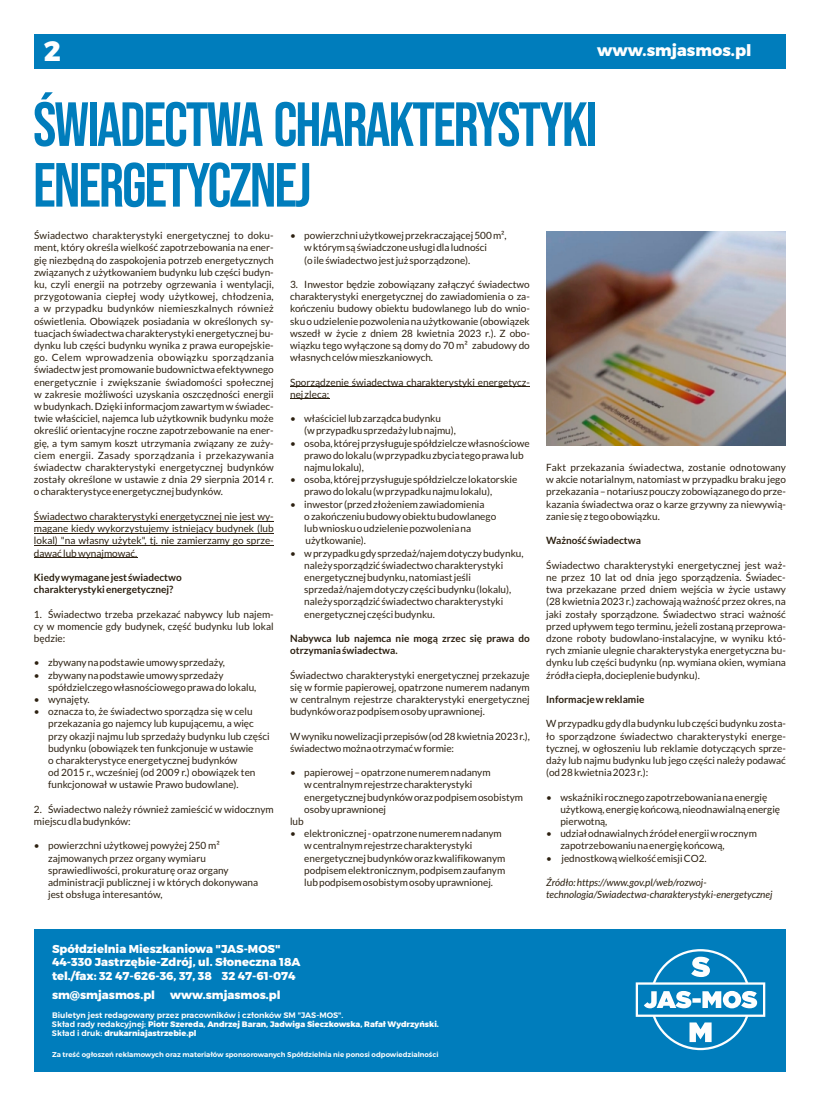
<style>
.page{position:relative;width:820px;height:1106px;background:#fff}
.page>*{position:absolute;margin:0;border:0;box-sizing:border-box;transform-origin:0 0}
.t1{font:62.2px/60.7px "Bebas Neue";letter-spacing:-.03em;color:#007dbc}
.t2{font:800 28px "Montserrat";color:#fefefe}
.t3{font:800 16px "Montserrat";color:#fefefe}
.t4{font:800 11.5px/13.7px "Montserrat";color:#fefefe}
.t5{font:10px/12.2px "Lato";color:#2c2010}
.t6{font:700 10px/12.2px "Lato";color:#2c2010}
.t7{font:italic 10px/12.2px "Lato";color:#2c2010}
.t8{font:600 8px/8.8px "Montserrat";color:#fefefe}
.t9{font:600 7px "Montserrat";color:#fefefe}
.s1{font-weight:800}
</style>
<div class="page">
<div style="left:34px;top:929px;width:751px;height:142px;background:#007dbc"></div>
<svg style="left:649px;top:949px;width:101px;height:101px"></svg>
<svg style="left:635px;top:956px;width:131px;height:86px"></svg>
<div style="left:34px;top:34px;width:751px;height:34px;background:#007dbc"></div>
<hr style="left:34px;top:521px;width:240px;height:1px;background:#2c2010">
<hr style="left:34px;top:533px;width:240px;height:1px;background:#2c2010">
<hr style="left:34px;top:545px;width:240px;height:1px;background:#2c2010">
<hr style="left:34px;top:557px;width:103px;height:1px;background:#2c2010">
<hr style="left:290px;top:386px;width:239px;height:1px;background:#2c2010">
<hr style="left:290px;top:399px;width:39px;height:1px;background:#2c2010">
<img style="left:546px;top:231px;width:239px;height:215px">
<h2 class="t2" style="left:44px;top:34px;width:18px">2</h2>
<h3 class="t3" style="left:597px;top:40px;width:156px">www.smjasmos.pl</h3>
<h1 class="t1" style="left:33px;top:97px;width:565px">ŚWIADECTWA CHARAKTERYSTYKI<br>ENERGETYCZNEJ</h1>
<p class="t5" style="left:34px;top:230px;width:241px;text-align:justify">Świadectwo charakterystyki energetycznej to doku&shy;ment, który określa wielkość zapotrzebowania na ener&shy;gię niezbędną do zaspokojenia potrzeb energetycznych związanych z użytkowaniem budynku lub części budyn&shy;ku, czyli energii na potrzeby ogrzewania i wentylacji, przygotowania ciepłej wody użytkowej, chłodzenia, a w przypadku budynków niemieszkalnych również oświetlenia. Obowiązek posiadania w określonych sy&shy;tuacjach świadectwa charakterystyki energetycznej bu&shy;dynku lub części budynku wynika z prawa europejskie&shy;go. Celem wprowadzenia obowiązku sporządzania świadectw jest promowanie budownictwa efektywnego energetycznie i zwiększanie świadomości społecznej w zakresie możliwości uzyskania oszczędności energii w budynkach. Dzięki informacjom zawartym w świadec&shy;twie właściciel, najemca lub użytkownik budynku może określić orientacyjne roczne zapotrzebowanie na ener&shy;gię, a tym samym koszt utrzymania związany ze zuży&shy;ciem energii. Zasady sporządzania i przekazywania świadectw charakterystyki energetycznej budynków zostały określone w ustawie z dnia 29 sierpnia 2014 r. o charakterystyce energetycznej budynków.</p>
<p class="t5" style="left:34px;top:511px;width:241px;text-align:justify">Świadectwo charakterystyki energetycznej nie jest wy&shy;magane kiedy wykorzystujemy istniejący budynek (lub lokal) "na własny użytek", tj. nie zamierzamy go sprze&shy;dawać lub wynajmować.</p>
<p class="t6" style="left:34px;top:572px;width:149px">Kiedy wymagane jest świadectwo charakterystyki energetycznej?</p>
<p class="t5" style="left:34px;top:608px;width:241px;text-align:justify">1. Świadectwo trzeba przekazać nabywcy lub najem&shy;cy w momencie gdy budynek, część budynku lub lokal będzie:</p>
<p class="t5" style="left:34px;top:657px;width:192px">• zbywany na podstawie umowy sprzedaży,</p>
<p class="t5" style="left:48px;top:669px;width:210px;text-indent:-14px">• zbywany na podstawie umowy sprzedaży spółdzielczego własnościowego prawa do lokalu,</p>
<p class="t5" style="left:34px;top:694px;width:57px">• wynajęty.</p>
<p class="t5" style="left:48px;top:706px;width:223px;text-indent:-14px">• oznacza to, że świadectwo sporządza się w celu przekazania go najemcy lub kupującemu, a więc przy okazji najmu lub sprzedaży budynku lub części budynku (obowiązek ten funkcjonuje w ustawie<br>o charakterystyce energetycznej budynków<br>od 2015 r., wcześniej (od 2009 r.) obowiązek ten funkcjonował w ustawie Prawo budowlane).</p>
<p class="t5" style="left:34px;top:803px;width:241px">2. Świadectwo należy również zamieścić w widocznym miejscu dla budynków:</p>
<p class="t5" style="left:48px;top:840px;width:211px;text-indent:-14px">• powierzchni użytkowej powyżej 250 m² zajmowanych przez organy wymiaru sprawiedliwości, prokuraturę oraz organy administracji publicznej i w których dokonywana jest obsługa interesantów,</p>
<p class="t5" style="left:304px;top:230px;width:204px;text-indent:-14px">• powierzchni użytkowej przekraczającej 500 m², w którym są świadczone usługi dla ludności<br>(o ile świadectwo jest już sporządzone).</p>
<p class="t5" style="left:290px;top:279px;width:241px;text-align:justify">3. Inwestor będzie zobowiązany załączyć świadectwo charakterystyki energetycznej do zawiadomienia o za&shy;kończeniu budowy obiektu budowlanego lub do wnio&shy;sku o udzielenie pozwolenia na użytkowanie (obowiązek wszedł w życie z dniem 28 kwietnia 2023 r.). Z obo&shy;wiązku tego wyłączone są domy do 70 m² zabudowy do własnych celów mieszkaniowych.</p>
<p class="t5" style="left:290px;top:376px;width:241px">Sporządzenie świadectwa charakterystyki energetycz&shy;nej zleca:</p>
<p class="t5" style="left:304px;top:413px;width:153px;text-indent:-14px">• właściciel lub zarządca budynku<br>(w przypadku sprzedaży lub najmu),</p>
<p class="t5" style="left:304px;top:437px;width:227px;text-indent:-14px">• osoba, której przysługuje spółdzielcze własnościowe prawo do lokalu (w przypadku zbycia tego prawa lub najmu lokalu),</p>
<p class="t5" style="left:304px;top:474px;width:214px;text-indent:-14px">• osoba, której przysługuje spółdzielcze lokatorskie prawo do lokalu (w przypadku najmu lokalu),</p>
<p class="t5" style="left:304px;top:498px;width:193px;text-indent:-14px">• inwestor (przed złożeniem zawiadomienia<br>o zakończeniu budowy obiektu budowlanego lub wniosku o udzielenie pozwolenia na użytkowanie).</p>
<p class="t5" style="left:304px;top:547px;width:221px;text-indent:-14px">• w przypadku gdy sprzedaż/najem dotyczy budynku, należy sporządzić świadectwo charakterystyki energetycznej budynku, natomiast jeśli sprzedaż/najem dotyczy części budynku (lokalu), należy sporządzić świadectwo charakterystyki energetycznej części budynku.</p>
<p class="t6" style="left:290px;top:633px;width:241px">Nabywca lub najemca nie mogą zrzec się prawa do otrzymania świadectwa.</p>
<p class="t5" style="left:290px;top:669px;width:241px;text-align:justify">Świadectwo charakterystyki energetycznej przekazuje się w formie papierowej, opatrzone numerem nadanym w centralnym rejestrze charakterystyki energetycznej budynków oraz podpisem osoby uprawnionej.</p>
<p class="t5" style="left:290px;top:730px;width:241px">W wyniku nowelizacji przepisów (od 28 kwietnia 2023 r.), świadectwo można otrzymać w formie:</p>
<p class="t5" style="left:290px;top:767px;width:202px">• papierowej – opatrzone numerem nadanym</p>
<p class="t5" style="left:304px;top:779px;width:170px">w centralnym rejestrze charakterystyki</p>
<p class="t5" style="left:304px;top:791px;width:220px">energetycznej budynków oraz podpisem osobistym</p>
<p class="t5" style="left:304px;top:803px;width:83px">osoby uprawnionej</p>
<p class="t5" style="left:290px;top:816px;width:15px">lub</p>
<p class="t5" style="left:304px;top:828px;width:202px;text-indent:-14px">• elektronicznej - opatrzone numerem nadanym w centralnym rejestrze charakterystyki energetycznej budynków oraz kwalifikowanym podpisem elektronicznym, podpisem zaufanym lub podpisem osobistym osoby uprawnionej.</p>
<p class="t5" style="left:546px;top:462px;width:241px;text-align:justify">Fakt przekazania świadectwa, zostanie odnotowany w akcie notarialnym, natomiast w przypadku braku jego przekazania – notariusz pouczy zobowiązanego do prze&shy;kazania świadectwa oraz o karze grzywny za niewywią&shy;zanie się z tego obowiązku.</p>
<p class="t6" style="left:546px;top:535px;width:96px">Ważność świadectwa</p>
<p class="t5" style="left:546px;top:559px;width:241px;text-align:justify">Świadectwo charakterystyki energetycznej jest waż&shy;ne przez 10 lat od dnia jego sporządzenia. Świadec&shy;twa przekazane przed dniem wejścia w życie ustawy (28 kwietnia 2023 r.) zachowają ważność przez okres, na jaki zostały sporządzone. Świadectwo straci ważność przed upływem tego terminu, jeżeli zostaną przeprowa&shy;dzone roboty budowlano-instalacyjne, w wyniku któ&shy;rych zmianie ulegnie charakterystyka energetyczna bu&shy;dynku lub części budynku (np. wymiana okien, wymiana źródła ciepła, docieplenie budynku).</p>
<p class="t6" style="left:546px;top:694px;width:100px">Informacje w reklamie</p>
<p class="t5" style="left:546px;top:718px;width:241px;text-align:justify">W przypadku gdy dla budynku lub części budynku zosta&shy;ło sporządzone świadectwo charakterystyki energe&shy;tycznej, w ogłoszeniu lub reklamie dotyczących sprze&shy;daży lub najmu budynku lub jego części należy podawać (od 28 kwietnia 2023 r.):</p>
<p class="t5" style="left:560px;top:791px;width:221px;text-indent:-14px">• wskaźniki rocznego zapotrzebowania na energię użytkową, energię końcową, nieodnawialną energię pierwotną,</p>
<p class="t5" style="left:560px;top:828px;width:198px;text-indent:-14px">• udział odnawialnych źródeł energii w rocznym zapotrzebowaniu na energię końcową,</p>
<p class="t5" style="left:546px;top:852px;width:162px">• jednostkową wielkość emisji CO2.</p>
<p class="t7" style="left:546px;top:877px;width:228px">Źródło: https://www.gov.pl/web/rozwoj&shy;technologia/Swiadectwa-charakterystyki-energetycznej</p>
<p class="t4" style="left:52px;top:941px;width:250px">Spółdzielnia Mieszkaniowa "JAS-MOS"<br>44-330 Jastrzębie-Zdrój, ul. Słoneczna 18A tel./fax: 32 47-626-36, 37, 38 32 47-61-074</p>
<p class="t4" style="left:52px;top:988px;width:105px">sm@smjasmos.pl</p>
<p class="t4" style="left:170px;top:988px;width:112px">www.smjasmos.pl</p>
<p class="t8" style="left:52px;top:1010px;width:388px">Biuletyn jest redagowany przez pracowników i członków SM "JAS-MOS".<br>Skład rady redakcyjnej: <span class="s1">Piotr Szereda, Andrzej Baran, Jadwiga Sieczkowska, Rafał Wydrzyński.<br></span>Skład i druk: <span class="s1">drukarniajastrzebie.pl</span></p>
<p class="t9" style="left:52px;top:1050px;width:388px">Za treść ogłoszeń reklamowych oraz materiałów sponsorowanych Spółdzielnia nie ponosi odpowiedzialności</p>
</div>
